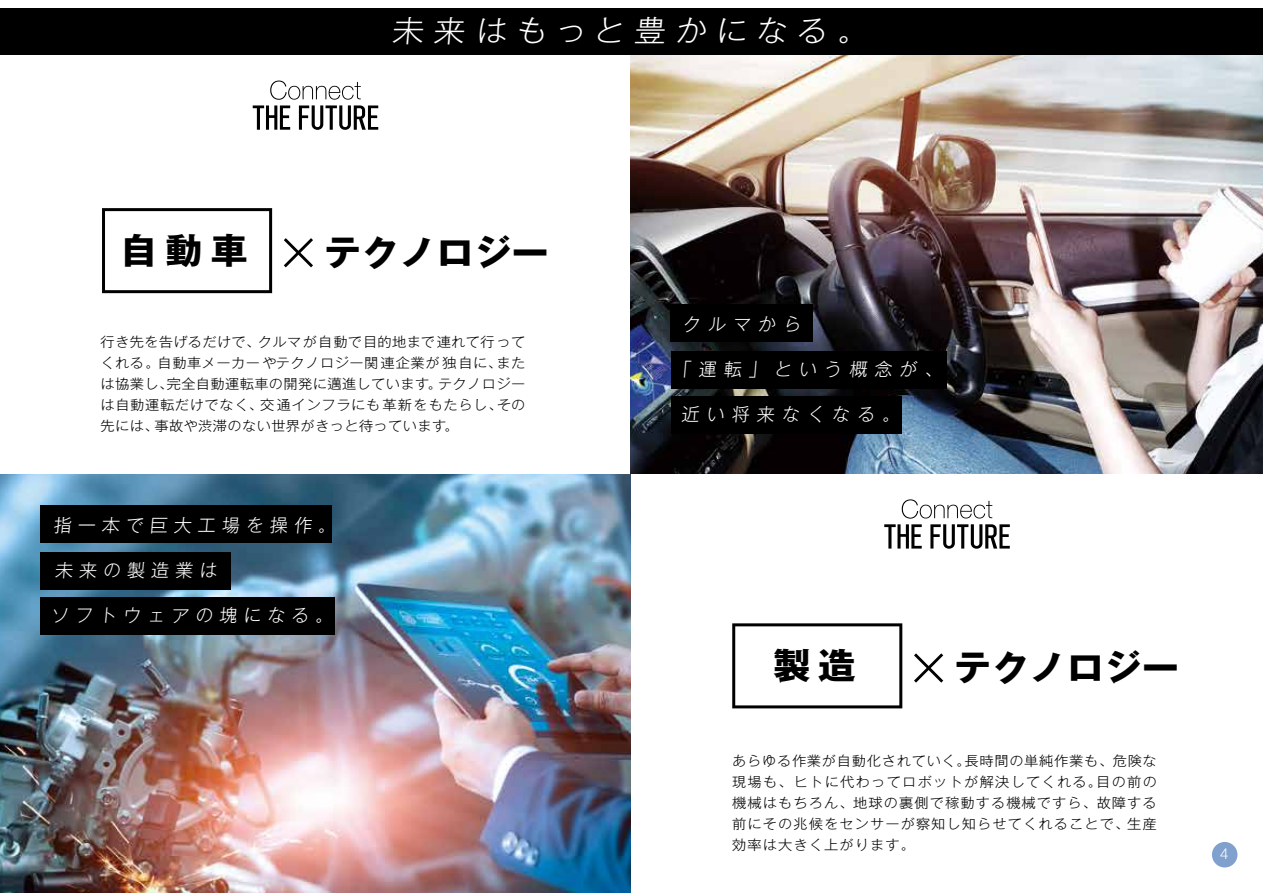
<style>
.page{position:relative;width:1263px;height:893px;background:#fff}
.page>*{position:absolute;margin:0;border:0;box-sizing:border-box;transform-origin:0 0}
.t1{font:700 35.7px "Gothic MB101 Pro";color:#000;scale:1.05 1}
.t2{font:300 29.85px "Gothic MB101 Pro";color:#fff;scale:1.06 1}
.t3{font:300 18px "Gothic MB101 Pro";color:#fff}
.t4{font:300 15px "Helvetica Neue";color:#fff}
.t5{font:300 13.5px "Gothic MB101 Pro";letter-spacing:.05em;color:#000;scale:1.05 1}
.t6{font:300 13.5px/21px "Gothic MB101 Pro";letter-spacing:.075em;color:#000;scale:1.05 1}
.t7{font:300 13.5px/21px "Gothic MB101 Pro";letter-spacing:.025em;color:#000;scale:1.05 1}
.t8{font:300 13.5px "Gothic MB101 Pro";letter-spacing:.02em;color:#000;scale:1.05 1}
.t9{font:300 13.5px "Gothic MB101 Pro";letter-spacing:.085em;color:#000;scale:1.05 1}
</style>
<div class="page">
<img style="left:630px;top:55px;width:633px;height:419px">
<div style="left:671px;top:304px;width:142px;height:37px;background:#000"></div>
<div style="left:671px;top:396px;width:231px;height:37px;background:#000"></div>
<div style="left:671px;top:351px;width:276px;height:37px;background:#000"></div>
<svg style="left:253px;top:81px;width:125px;height:49px"></svg>
<svg style="left:884px;top:499px;width:126px;height:50px"></svg>
<img style="left:0;top:474px;width:631px;height:419px">
<div style="left:0;top:9px;width:1263px;height:46px;background:#000"></div>
<div style="left:40px;top:505px;width:292px;height:38px;background:#000"></div>
<div style="left:40px;top:598px;width:294px;height:37px;background:#000"></div>
<div style="left:40px;top:552px;width:191px;height:37px;background:#000"></div>
<div style="left:1212px;top:842px;width:25px;height:25px;background:#80a0cd;border-radius:50%"></div>
<svg style="left:284px;top:238px;width:29px;height:29px"></svg>
<svg style="left:102px;top:208px;width:170px;height:85px"></svg>
<svg style="left:914px;top:653px;width:29px;height:30px"></svg>
<svg style="left:732px;top:623px;width:170px;height:85px"></svg>
<h2 class="t2" style="left:392px;top:6px;width:455px">未来はもっと豊かになる。</h2>
<h1 class="t1" style="left:120px;top:220px;width:123px">自動車</h1>
<h1 class="t1" style="left:324px;top:222px;width:216px">テクノロジー</h1>
<p class="t8" style="left:101px;top:331px;width:154px">行き先を告げるだけで、</p>
<p class="t8" style="left:258px;top:331px;width:256px">クルマが自動で目的地まで連れて行って</p>
<p class="t5" style="left:101px;top:352px;width:58px">くれる。</p>
<p class="t5" style="left:158px;top:352px;width:330px">自動車メーカーやテクノロジー関連企業が独自に、</p>
<p class="t5" style="left:496px;top:352px;width:29px">また</p>
<p class="t5" style="left:438px;top:373px;width:85px">テクノロジー</p>
<p class="t7" style="left:167px;top:372px;width:264px">完全自動運転車の開発に邁進しています。</p>
<p class="t5" style="left:101px;top:373px;width:71px">は協業し、</p>
<p class="t7" style="left:154px;top:393px;width:291px;text-indent:-54px">は自動運転だけでなく、<br>事故や渋滞のない世界がきっと待っています。</p>
<p class="t5" style="left:260px;top:394px;width:233px">交通インフラにも革新をもたらし、</p>
<p class="t5" style="left:497px;top:394px;width:28px">その</p>
<p class="t5" style="left:101px;top:415px;width:57px">先には、</p>
<h3 class="t3" style="left:53px;top:510px;width:286px">指一本で巨大工場を操作。</h3>
<h3 class="t3" style="left:55px;top:555px;width:166px">未来の製造業は</h3>
<h3 class="t3" style="left:51px;top:600px;width:286px">ソフトウェアの塊になる。</h3>
<h3 class="t3" style="left:683px;top:309px;width:122px">クルマから</h3>
<h3 class="t3" style="left:673px;top:354px;width:273px">「運転」という概念が、</h3>
<h3 class="t3" style="left:681px;top:399px;width:222px">近い将来なくなる。</h3>
<h1 class="t1" style="left:773px;top:636px;width:80px">製造</h1>
<h1 class="t1" style="left:954px;top:638px;width:216px">テクノロジー</h1>
<p class="t5" style="left:964px;top:750px;width:185px">長時間の単純作業も、危険な</p>
<p class="t5" style="left:732px;top:750px;width:229px">あらゆる作業が自動化されていく。</p>
<p class="t9" style="left:732px;top:771px;width:354px">現場も、ヒトに代わってロボットが解決してくれる。</p>
<p class="t6" style="left:732px;top:790px;width:406px">機械はもちろん、地球の裏側で稼動する機械ですら、故障する</p>
<p class="t5" style="left:1127px;top:813px;width:30px">生産</p>
<p class="t5" style="left:1096px;top:771px;width:59px">目の前の</p>
<p class="t6" style="left:732px;top:811px;width:380px">前にその兆候をセンサーが察知し知らせてくれることで、効率は大きく上がります。</p>
<p class="t4" style="left:1220px;top:841px;width:10px">4</p>
</div>
